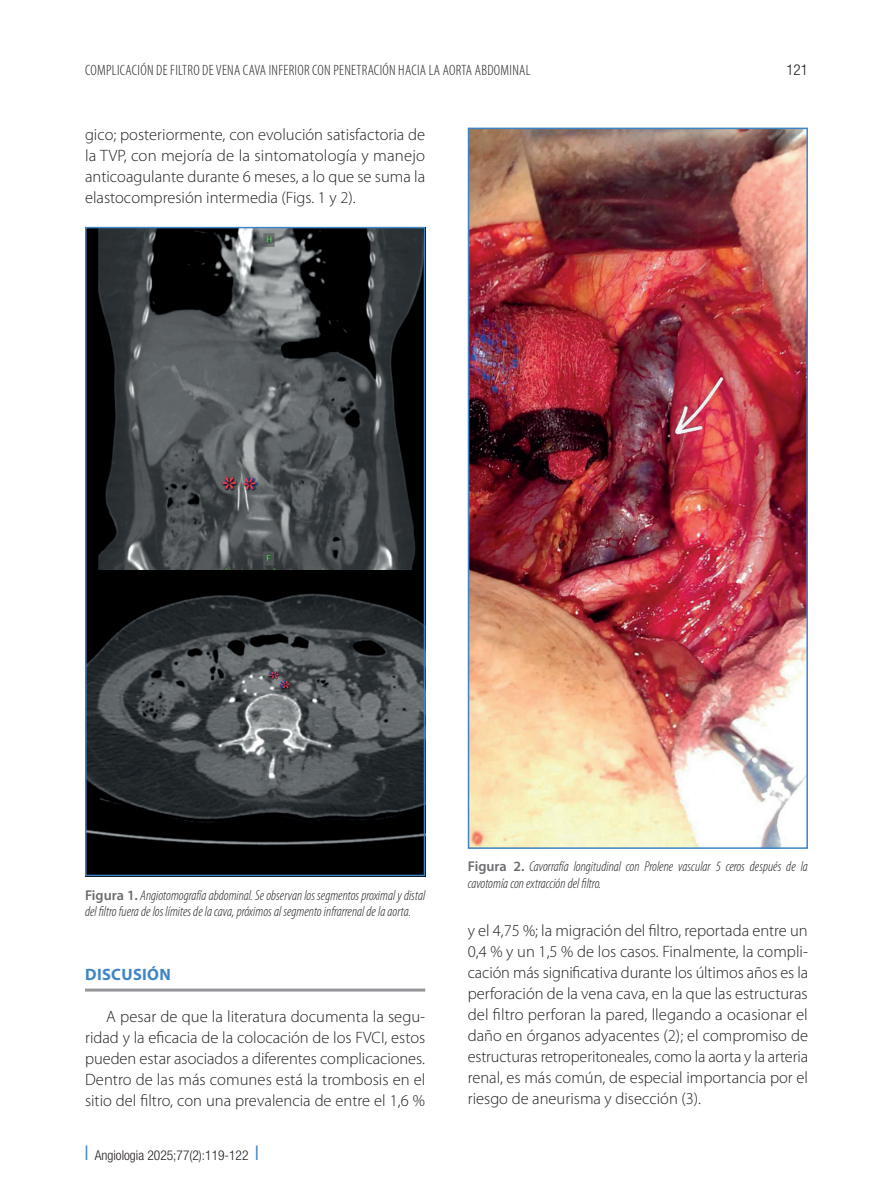
<style>
.page{position:relative;width:893px;height:1191px;background:#fff}
.page>*{position:absolute;margin:0;border:0;box-sizing:border-box;transform-origin:0 0}
.Texto_Base{font:300 16.5px/21px "Myriad Pro";color:#231f20;text-align:justify}
.Ladillo_1{font:700 16.5px "Myriad Pro";letter-spacing:.02em;color:#3e85c5}
.t1{font:300 condensed 15px "Myriad Pro";letter-spacing:.02em;color:#231f20}
.t2{font:300 condensed 15px "Helvetica Neue LT Std";color:#231f20}
.Pie_figura{font:italic 300 condensed 14.25px/16.5px "Myriad Pro";color:#231f20}
.t3{font:300 condensed 13.5px "Helvetica Neue LT Std";color:#231f20}
.s1{font-weight:600;font-style:normal;font-stretch:normal;color:#6c6d70}
.s2{color:#3e85c5}
</style>
<div class="page">
<img style="left:88px;top:230px;width:334px;height:643px">
<div style="left:85px;top:227px;width:340px;height:649px;border:2px solid #3e85c5"></div>
<hr style="left:85px;top:988px;width:340px;height:3px;background:#939598">
<img style="left:471px;top:131px;width:334px;height:715px">
<div style="left:468px;top:128px;width:340px;height:721px;border:2px solid #3e85c5"></div>
<p class="t1" style="left:85px;top:62px;width:13px">COMPL</p>
<p class="t1" style="left:117px;top:62px;width:409px">ICACIÓN DE FILTRO DE VENA CAVA INFERIOR CON PENETRACIÓN HACIA LA AORTA ABDOMINAL</p>
<p class="t2" style="left:786px;top:61px;width:23px">121</p>
<p class="Texto_Base" style="left:85px;top:124px;width:342px">gico; posteriormente, con evolución satisfactoria de la TVP, con mejoría de la sintomatología y manejo anticoagulante durante 6 meses, a lo que se suma la elastocompresión intermedia (Figs. 1 y 2).</p>
<p class="Pie_figura" style="left:85px;top:887px;width:342px"><span class="s1">Figura 1.</span> Angiotomografía abdominal. Se observan los segmentos proximal y distal del filtro fuera de los límites de la cava, próximos al segmento infrarrenal de la aorta.</p>
<p class="Ladillo_1" style="left:85px;top:965px;width:87px">DISCUSIÓN</p>
<p class="Texto_Base" style="left:85px;top:1006px;width:342px;text-indent:21px">A pesar de que la literatura documenta la segu&shy;ridad y la eficacia de la colocación de los FVCI, estos pueden estar asociados a diferentes complicaciones.<br>Dentro de las más comunes está la trombosis en el sitio del filtro, con una prevalencia de entre el 1,6 %</p>
<p class="t3" style="left:85px;top:1147px;width:175px"><span class="s2">❘</span> Angiologia 2025;77(2):119-122 <span class="s2">❘</span></p>
<p class="Pie_figura" style="left:468px;top:859px;width:342px"><span class="s1">Figura 2.</span> Cavorrafía longitudinal con Prolene vascular 5 ceros después de la cavotomía con extracción del filtro.</p>
<p class="Texto_Base" style="left:468px;top:920px;width:342px">y el 4,75 %; la migración del filtro, reportada entre un 0,4 % y un 1,5 % de los casos. Finalmente, la compli&shy;cación más significativa durante los últimos años es la perforación de la vena cava, en la que las estructuras del filtro perforan la pared, llegando a ocasionar el daño en órganos adyacentes (2); el compromiso de estructuras retroperitoneales, como la aorta y la arteria renal, es más común, de especial importancia por el riesgo de aneurisma y disección (3).</p>
</div>
